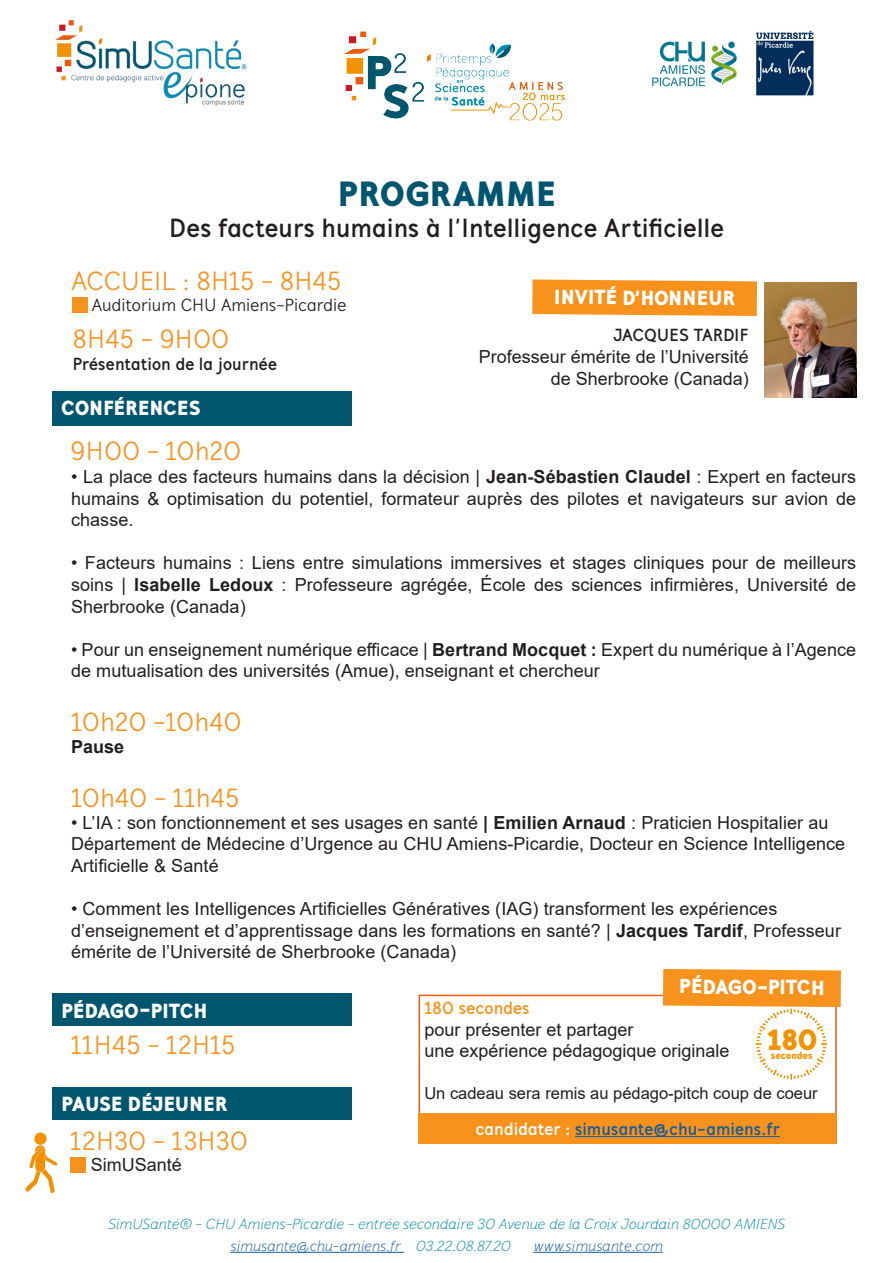
<style>
.page{position:relative;width:893px;height:1263px;background:#fff}
.page>*{position:absolute;margin:0;border:0;box-sizing:border-box;transform-origin:0 0}
.t1{font:900 36px "Mucho Sans";color:#00566e}
.t2{font:900 30.3px "Mucho Sans";color:#f39200}
.t3{font:27px "Mucho Sans";color:#f7931d}
.t4{font:700 27px "Mucho Sans";color:#231f20}
.t5{font:900 21px "Mucho Sans";color:#fff}
.t6{font:18px/21.6px "Arial";letter-spacing:.005em;color:#231f20}
.t7{font:700 18px "Mucho Sans";letter-spacing:-.01em;color:#231f20}
.t8{font:700 18px "Mucho Sans";color:#175d9e}
.t9{font:18px "Mucho Sans";letter-spacing:-.005em;color:#231f20}
.t10{font:700 18px "Mucho Sans";letter-spacing:-.01em;color:#f7931d}
.t11{font:700 18px "Arial";color:#231f20}
.t12{font:16.5px "Arial";color:#231f20}
.t13{font:italic 300 15px "Mucho Sans";letter-spacing:-.005em;color:#008bb2}
.t14{font:italic 300 15px "Mucho Sans";color:#175d9e}
.t15{font:900 10.65px "Mucho Sans";letter-spacing:-.01em;color:#f39200}
.s1{color:#00566e}
.s2{font-weight:700}
.s3{color:#fff}
.s4{color:#008bb2}
</style>
<div class="page">
<img style="left:55px;top:20px;width:192px;height:86px">
<img style="left:652px;top:31px;width:162px;height:65px">
<img style="left:344px;top:31px;width:221px;height:90px">
<div style="left:52px;top:391px;width:300px;height:35px;background:#00566e"></div>
<div style="left:53px;top:1087px;width:299px;height:32px;background:#00566e"></div>
<hr style="left:230px;top:1252px;width:174px;height:1px;background:#175d9e">
<hr style="left:533px;top:1252px;width:130px;height:1px;background:#175d9e">
<img style="left:764px;top:283px;width:93px;height:115px">
<svg style="left:532px;top:279px;width:225px;height:37px;background:#f79a2c"></svg>
<div style="left:70px;top:1157px;width:15px;height:16px;background:#f7931d"></div>
<div style="left:73px;top:297px;width:15px;height:16px;background:#f7931d"></div>
<svg style="left:663px;top:969px;width:178px;height:110px"></svg>
<div style="left:419px;top:1113px;width:418px;height:30px;background:#f7931d"></div>
<hr style="left:575px;top:1136px;width:205px;height:1px;background:#175d9e">
<div style="left:52px;top:993px;width:300px;height:33px;background:#00566e"></div>
<img style="left:25px;top:1132px;width:32px;height:62px">
<p class="t1" style="left:337px;top:172px;width:220px">PROGRAMME</p>
<p class="t4" style="left:169px;top:212px;width:557px">Des facteurs humains à l’Intelligence Artificielle</p>
<p class="t3" style="left:71px;top:265px;width:272px">ACCUEIL : 8H15 - 8H45</p>
<p class="t9" style="left:71px;top:295px;width:277px"><span class="s1">◆</span> Auditorium CHU Amiens-Picardie</p>
<p class="t5" style="left:554px;top:283px;width:183px;rotate:1deg">INVITÉ D’HONNEUR</p>
<p class="t7" style="left:613px;top:324px;width:137px">JACQUES TARDIF</p>
<p class="t6" style="left:479px;top:346px;width:272px">Professeur émérite de l’Université</p>
<p class="t6" style="left:551px;top:367px;width:200px">de Sherbrooke (Canada)</p>
<p class="t3" style="left:73px;top:324px;width:159px">8H45 - 9H00</p>
<p class="t7" style="left:73px;top:353px;width:206px">Présentation de la journée</p>
<p class="t5" style="left:61px;top:396px;width:141px">CONFÉRENCES</p>
<p class="t3" style="left:70px;top:435px;width:173px">9H00 - 10h20</p>
<p class="t6" style="left:71px;top:466px;width:787px;text-align:justify">• La place des facteurs humains dans la décision | <span class="s2">Jean-Sébastien Claudel</span> : Expert en facteurs humains &amp; optimisation du potentiel, formateur auprès des pilotes et navigateurs sur avion de chasse.</p>
<p class="t6" style="left:71px;top:552px;width:787px;text-align:justify">• Facteurs humains : Liens entre simulations immersives et stages cliniques pour de meilleurs soins | <span class="s2">Isabelle Ledoux</span> : Professeure agrégée, École des sciences infirmières, Université de Sherbrooke (Canada)</p>
<p class="t6" style="left:71px;top:638px;width:787px">• Pour un enseignement numérique efficace | <span class="s2">Bertrand Mocquet :</span> Expert du numérique à l’Agence de mutualisation des universités (Amue), enseignant et chercheur</p>
<p class="t3" style="left:71px;top:707px;width:173px">10h20 -10h40</p>
<p class="t11" style="left:71px;top:734px;width:55px">Pause</p>
<p class="t3" style="left:71px;top:782px;width:170px">10h40 - 11h45</p>
<p class="t6" style="left:71px;top:811px;width:776px">• L’IA : son fonctionnement et ses usages en santé <span class="s2">| Emilien Arnaud</span> : Praticien Hospitalier au<br>Département de Médecine d’Urgence au CHU Amiens-Picardie, Docteur en Science Intelligence<br>Artificielle &amp; Santé</p>
<p class="t6" style="left:71px;top:898px;width:771px">• Comment les Intelligences Artificielles Génératives (IAG) transforment les expériences d’enseignement et d’apprentissage dans les formations en santé? | <span class="s2">Jacques Tardif</span>, Professeur émérite de l’Université de Sherbrooke (Canada)</p>
<p class="t5" style="left:61px;top:998px;width:148px">PÉDAGO-PITCH</p>
<p class="t3" style="left:71px;top:1029px;width:166px">11H45 - 12H15</p>
<p class="t5" style="left:61px;top:1091px;width:168px">PAUSE DÉJEUNER</p>
<p class="t3" style="left:70px;top:1125px;width:180px">12H30 - 13H30</p>
<p class="t6" style="left:70px;top:1154px;width:113px"><span class="s1">◆</span> SimUSanté</p>
<p class="t5" style="left:679px;top:973px;width:147px;rotate:1deg">PÉDAGO-PITCH</p>
<h2 class="t2" style="left:767px;top:1022px;width:52px">180</h2>
<p class="t15" style="left:771px;top:1049px;width:43px">secondes</p>
<p class="t10" style="left:424px;top:997px;width:107px">180 secondes</p>
<p class="t6" style="left:424px;top:1018px;width:211px">pour présenter et partager</p>
<p class="t6" style="left:424px;top:1040px;width:307px">une expérience pédagogique originale</p>
<p class="t12" style="left:424px;top:1081px;width:395px">Un cadeau sera remis au pédago-pitch coup de coeur</p>
<p class="t8" style="left:475px;top:1118px;width:306px"><span class="s3">candidater :</span> simusante@chu-amiens.fr</p>
<p class="t13" style="left:108px;top:1216px;width:678px">SimUSanté® - CHU Amiens-Picardie - entrée secondaire 30 Avenue de la Croix Jourdain 80000 AMIENS</p>
<p class="t14" style="left:230px;top:1237px;width:282px">simusante@chu-amiens.fr <span class="s4">03.22.08.87.20</span></p>
<p class="t14" style="left:533px;top:1237px;width:131px">www.simusante.com</p>
</div>
